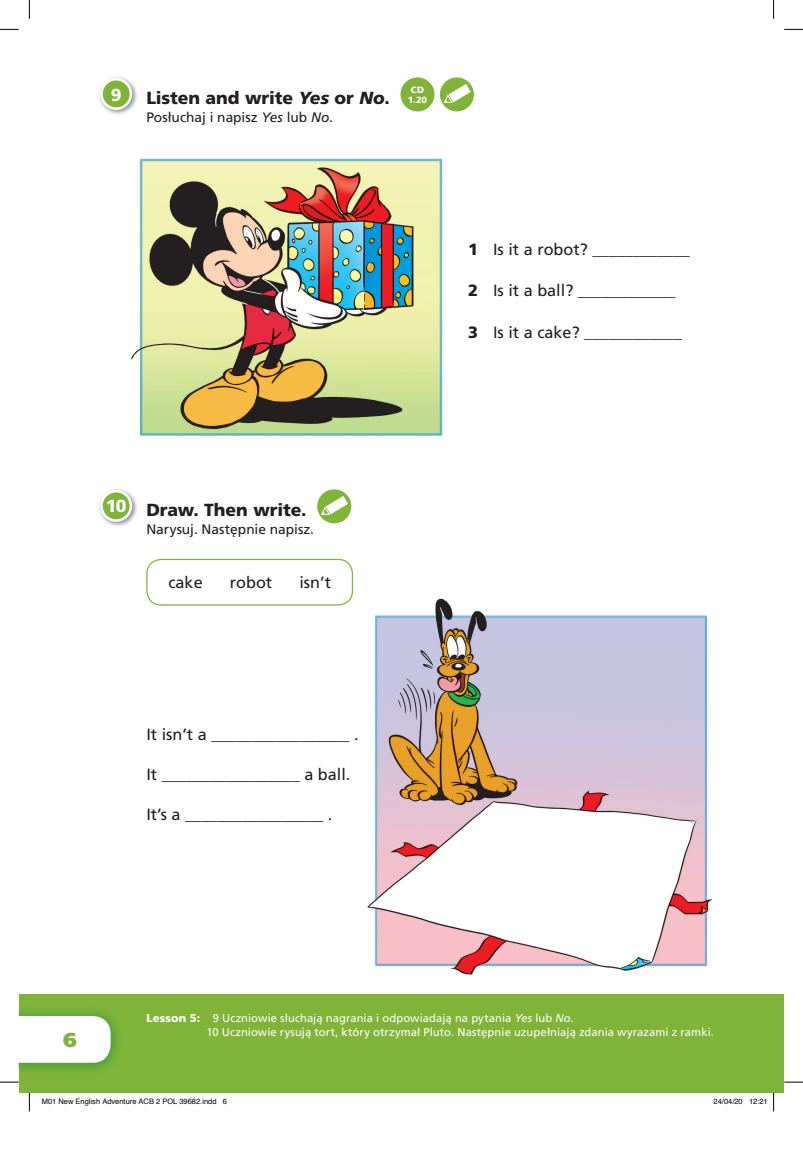
<style>
.page{position:relative;width:803px;height:1153px;background:#fff}
.page>*{position:absolute;margin:0;border:0;box-sizing:border-box;transform-origin:0 0}
.t1{font:900 20px "Frutiger LT Pro";color:#7fb438}
.t2{font:900 17.5px "Frutiger LT Pro";letter-spacing:-.005em;color:#231f20}
.t3{font:900 17.5px "Frutiger LT Pro";color:#fff}
.t4{font:16.25px "Frutiger LT Pro";color:#231f20}
.t5{font:13.75px "Frutiger LT Pro";color:#231f20}
.t6{font:11.25px/13.5px "Frutiger LT Pro";letter-spacing:.005em;color:#fff}
.t7{font:900 9px/10px "Frutiger LT Pro";color:#fff;text-align:center}
.t8{font:7.5px "Helvetica";color:#000}
.s1{font-style:italic}
.s2{font-weight:900}
</style>
<div class="page">
<img style="left:131px;top:158px;width:312px;height:278px">
<img style="left:367px;top:598px;width:345px;height:377px">
<div style="left:773px;top:994px;width:11px;height:98px;background:#7fb438"></div>
<div style="left:19px;top:994px;width:754px;height:98px;background:#7fb438"></div>
<img style="left:19px;top:1010px;width:99px;height:61px">
<div style="left:19px;top:1016px;width:92px;height:46px;background:#fff"></div>
<img style="left:99px;top:77px;width:38px;height:37px">
<svg style="left:101px;top:79px;width:30px;height:30px"></svg>
<div style="left:100px;top:78px;width:32px;height:32px;border:2px solid #fff;border-radius:50%"></div>
<div style="left:400px;top:77px;width:34px;height:34px;background:#7fb438;border-radius:50%"></div>
<div style="left:440px;top:77px;width:34px;height:34px;background:#7fb438;border-radius:50%"></div>
<svg style="left:444px;top:84px;width:27px;height:19px"></svg>
<img style="left:99px;top:489px;width:38px;height:37px">
<div style="left:101px;top:491px;width:30px;height:29px;background:#7fb438;border-radius:50%"></div>
<div style="left:100px;top:490px;width:32px;height:32px;border:2px solid #fff;border-radius:50%"></div>
<div style="left:317px;top:489px;width:34px;height:34px;background:#7fb438;border-radius:50%"></div>
<svg style="left:321px;top:496px;width:27px;height:19px"></svg>
<div style="left:146px;top:559px;width:207px;height:46px;border:1px solid #7fb438;border-radius:14px"></div>
<svg style="left:0;top:29px;width:19px;height:1px"></svg>
<svg style="left:784px;top:29px;width:19px;height:1px"></svg>
<svg style="left:0;top:1081px;width:19px;height:2px"></svg>
<svg style="left:784px;top:1081px;width:19px;height:2px"></svg>
<svg style="left:29px;top:0;width:1px;height:19px"></svg>
<svg style="left:29px;top:1092px;width:1px;height:19px"></svg>
<svg style="left:773px;top:0;width:1px;height:19px"></svg>
<svg style="left:773px;top:1092px;width:1px;height:19px"></svg>
<p class="t3" style="left:111px;top:84px;width:12px">9</p>
<p class="t2" style="left:146px;top:87px;width:245px">Listen and write <span class="s1">Yes</span> or <span class="s1">No</span>.</p>
<p class="t7" style="left:408px;top:85px;width:21px">CD<br>1.20</p>
<p class="t5" style="left:146px;top:109px;width:188px">Posłuchaj i napisz <span class="s1">Yes</span> lub <span class="s1">No</span>.</p>
<p class="t4" style="left:468px;top:240px;width:223px"><span class="s2">1</span> Is it a robot? ____________</p>
<p class="t4" style="left:468px;top:281px;width:209px"><span class="s2">2</span> Is it a ball? ____________</p>
<p class="t4" style="left:468px;top:322px;width:215px"><span class="s2">3</span> Is it a cake? ____________</p>
<p class="t2" style="left:106px;top:499px;width:202px"><sup>10</sup> Draw. Then write.</p>
<p class="t5" style="left:146px;top:521px;width:169px">Narysuj. Następnie napisz.</p>
<p class="t4" style="left:168px;top:573px;width:36px">cake</p>
<p class="t4" style="left:230px;top:573px;width:44px">robot</p>
<p class="t4" style="left:299px;top:573px;width:33px">isn’t</p>
<p class="t4" style="left:146px;top:724px;width:214px">It isn’t a _________________ .</p>
<p class="t4" style="left:146px;top:764px;width:206px">It _________________ a ball.</p>
<p class="t4" style="left:146px;top:804px;width:188px">It’s a _________________ .</p>
<p class="t1" style="left:63px;top:1027px;width:15px">6</p>
<p class="t6" style="left:207px;top:1011px;width:509px;text-indent:-60px"><span class="s2">Lesson 5:</span> 9 Uczniowie słuchają nagrania i odpowiadają na pytania <span class="s1">Yes</span> lub <span class="s1">No</span>.<br>10 Uczniowie rysują tort, który otrzymał Pluto. Następnie uzupełniają zdania wyrazami z ramki.</p>
<p class="t8" style="left:42px;top:1095px;width:187px">M01 New English Adventure ACB 2 POL 39682.indd 6</p>
<p class="t8" style="left:713px;top:1095px;width:56px">24/04/20 12:21</p>
</div>
